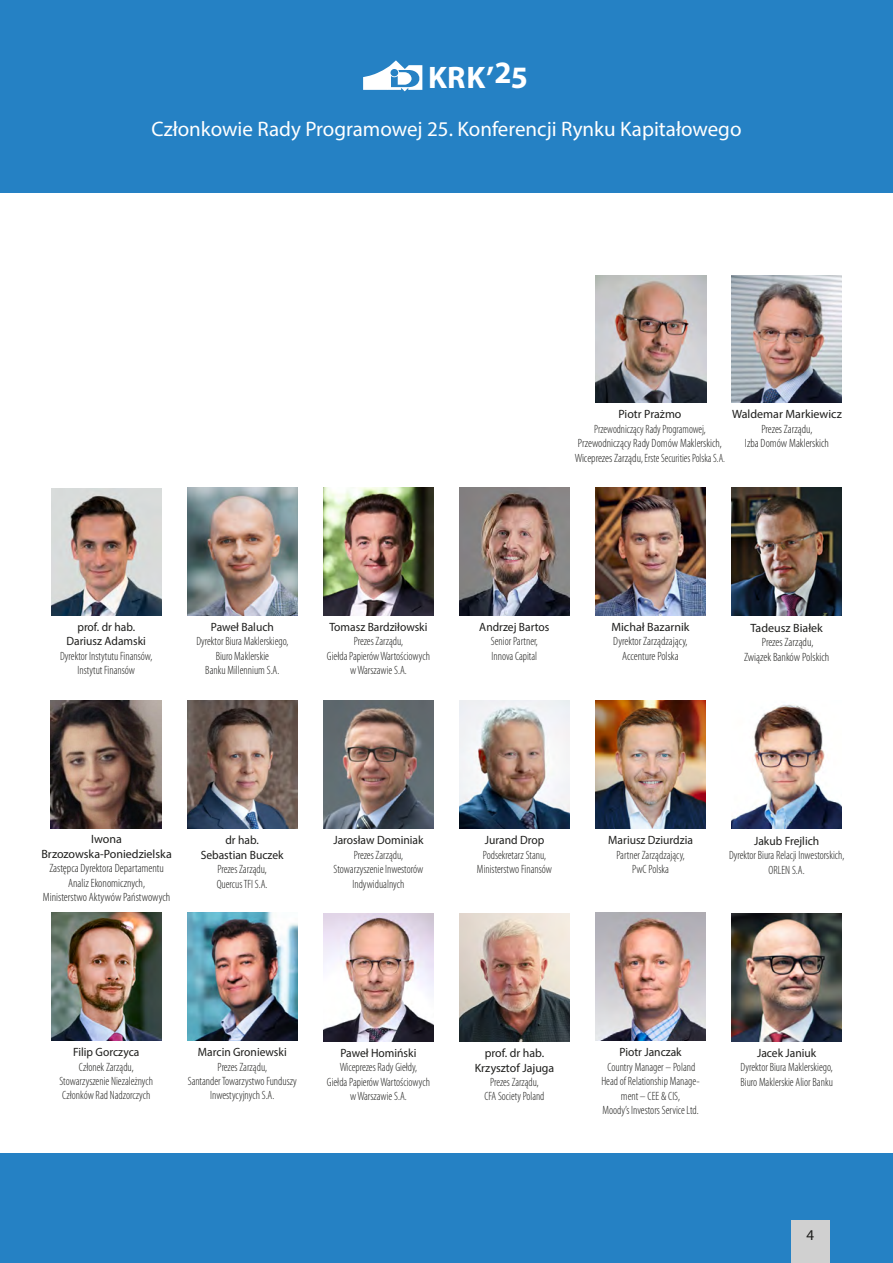
<style>
.page{position:relative;width:893px;height:1263px;background:#fff}
.page>*{position:absolute;margin:0;border:0;box-sizing:border-box;transform-origin:0 0}
.t1{font:700 31.2px "Myriad Pro";color:#fff}
.t2{font:21px "Myriad Pro";color:#fff}
.t3{font:15px "Myriad Pro";color:#1d1d1b}
.t4{font:300 condensed 12px/14.4px "Myriad Pro";color:#1d1d1b;text-align:center;scale:.96 1}
.t5{font:12px/14.4px "Myriad Pro";color:#1d1d1b;text-align:center;scale:.96 1}
.t6{font:300 condensed 12px/14.4px "Myriad Pro";color:#1d1d1b;text-align:center}
.t7{font:12px/14.4px "Myriad Pro";color:#1d1d1b;text-align:center}
.t8{font:300 condensed 12px/14.4px "Myriad Pro";color:#1d1d1b;text-align:center;scale:.92 1}
.t9{font:300 condensed 12px/14.4px "Myriad Pro";color:#1d1d1b;text-align:center;scale:.95 1}
.t10{font:300 condensed 12px/14.4px "Myriad Pro";color:#1d1d1b;text-align:center;scale:.94 1}
</style>
<div class="page">
<div style="left:0;top:1153px;width:893px;height:110px;background:#2581c4"></div>
<div style="left:791px;top:1220px;width:38px;height:43px;background:#d0d0d0"></div>
<img style="left:51px;top:488px;width:111px;height:127px">
<img style="left:187px;top:488px;width:111px;height:127px">
<img style="left:459px;top:488px;width:111px;height:127px">
<img style="left:188px;top:700px;width:110px;height:128px">
<div style="left:0;top:0;width:893px;height:192px;background:#2581c4"></div>
<img style="left:596px;top:275px;width:110px;height:128px">
<img style="left:595px;top:488px;width:111px;height:127px">
<img style="left:51px;top:701px;width:111px;height:127px">
<img style="left:595px;top:913px;width:111px;height:128px">
<img style="left:731px;top:275px;width:111px;height:128px">
<img style="left:323px;top:488px;width:111px;height:127px">
<img style="left:731px;top:488px;width:111px;height:128px">
<img style="left:323px;top:701px;width:111px;height:127px">
<img style="left:459px;top:701px;width:111px;height:127px">
<img style="left:323px;top:913px;width:111px;height:128px">
<img style="left:459px;top:914px;width:111px;height:127px">
<img style="left:731px;top:913px;width:111px;height:128px">
<svg style="left:363px;top:60px;width:60px;height:31px"></svg>
<img style="left:595px;top:701px;width:111px;height:127px">
<img style="left:731px;top:704px;width:111px;height:124px">
<img style="left:51px;top:912px;width:111px;height:128px">
<img style="left:187px;top:912px;width:111px;height:128px">
<h1 class="t1" style="left:428px;top:57px;width:101px">KRK’25</h1>
<h2 class="t2" style="left:151px;top:116px;width:592px">Członkowie Rady Programowej 25. Konferencji Rynku Kapitałowego</h2>
<p class="t7" style="left:732px;top:407px;width:111px">Waldemar Markiewicz</p>
<p class="t6" style="left:745px;top:422px;width:85px">Prezes Zarządu,<br>Izba Domów Maklerskich</p>
<p class="t7" style="left:618px;top:407px;width:64px">Piotr Prażmo</p>
<p class="t8" style="left:575px;top:422px;width:165px">Przewodniczący Rady Programowej,<br>Przewodniczący Rady Domów Maklerskich,<br>Wiceprezes Zarządu, Erste Securities Polska S.A.</p>
<p class="t5" style="left:67px;top:619px;width:84px">prof. dr hab.<br>Dariusz Adamski</p>
<p class="t4" style="left:60px;top:649px;width:98px">Dyrektor Instytutu Finansów,<br>Instytut Finansów</p>
<p class="t5" style="left:211px;top:619px;width:67px">Paweł Baluch</p>
<p class="t4" style="left:196px;top:634px;width:97px">Dyrektor Biura Maklerskiego,<br>Biuro Maklerskie<br>Banku Millennium S.A.</p>
<p class="t5" style="left:329px;top:619px;width:104px">Tomasz Bardziłowski</p>
<p class="t4" style="left:327px;top:634px;width:109px">Prezes Zarządu,<br>Giełda Papierów Wartościowych w Warszawie S.A.</p>
<p class="t5" style="left:479px;top:619px;width:75px">Andrzej Bartos</p>
<p class="t4" style="left:491px;top:634px;width:51px;text-align:left">Senior Partner,<br>Innova Capital</p>
<p class="t7" style="left:611px;top:619px;width:80px">Michał Bazarnik</p>
<p class="t6" style="left:613px;top:634px;width:76px">Dyrektor Zarządzający,<br>Accenture Polska</p>
<p class="t7" style="left:750px;top:620px;width:74px">Tadeusz Białek</p>
<p class="t6" style="left:744px;top:635px;width:87px">Prezes Zarządu,<br>Związek Banków Polskich</p>
<p class="t7" style="left:42px;top:832px;width:132px">Iwona<br>Brzozowska-Poniedzielska</p>
<p class="t6" style="left:43px;top:861px;width:129px">Zastępca Dyrektora Departamentu<br>Analiz Ekonomicznych,<br>Ministerstwo Aktywów Państwowych</p>
<p class="t5" style="left:201px;top:833px;width:88px">dr hab.<br>Sebastian Buczek</p>
<p class="t4" style="left:217px;top:862px;width:55px;text-align:left">Prezes Zarządu,<br>Quercus TFI S.A.</p>
<p class="t5" style="left:333px;top:833px;width:95px">Jarosław Dominiak</p>
<p class="t4" style="left:334px;top:848px;width:95px">Prezes Zarządu,<br>Stowarzyszenie Inwestorów<br>Indywidualnych</p>
<p class="t5" style="left:485px;top:833px;width:63px">Jurand Drop</p>
<p class="t4" style="left:477px;top:848px;width:80px">Podsekretarz Stanu,<br>Ministerstwo Finansów</p>
<p class="t5" style="left:608px;top:833px;width:90px">Mariusz Dziurdzia</p>
<p class="t4" style="left:616px;top:848px;width:73px">Partner Zarządzający,<br>PwC Polska</p>
<p class="t5" style="left:754px;top:833px;width:69px">Jakub Frejlich</p>
<p class="t9" style="left:729px;top:848px;width:123px">Dyrektor Biura Relacji Inwestorskich,<br>ORLEN S.A.</p>
<p class="t5" style="left:73px;top:1045px;width:71px">Filip Gorczyca</p>
<p class="t4" style="left:59px;top:1060px;width:99px">Członek Zarządu,<br>Stowarzyszenie Niezależnych<br>Członków Rad Nadzorczych</p>
<p class="t5" style="left:198px;top:1045px;width:94px">Marcin Groniewski</p>
<p class="t4" style="left:188px;top:1060px;width:115px">Prezes Zarządu,<br>Santander Towarzystwo Funduszy<br>Inwestycyjnych S.A.</p>
<p class="t5" style="left:340px;top:1045px;width:81px">Paweł Homiński</p>
<p class="t4" style="left:327px;top:1060px;width:109px">Wiceprezes Rady Giełdy,<br>Giełda Papierów Wartościowych w Warszawie S.A.</p>
<p class="t7" style="left:475px;top:1046px;width:81px">prof. dr hab.<br>Krzysztof Jajuga</p>
<p class="t10" style="left:485px;top:1075px;width:65px">Prezes Zarządu,<br>CFA Society Poland</p>
<p class="t5" style="left:619px;top:1045px;width:66px">Piotr Janczak</p>
<p class="t4" style="left:601px;top:1060px;width:104px">Country Manager – Poland<br>Head of Relationship Manage&shy;ment – CEE &amp; CIS,<br>Moody’s Investors Service Ltd.</p>
<p class="t5" style="left:757px;top:1045px;width:63px">Jacek Janiuk</p>
<p class="t4" style="left:740px;top:1060px;width:98px;text-align:left">Dyrektor Biura Maklerskiego,<br>Biuro Maklerskie Alior Banku</p>
<p class="t3" style="left:806px;top:1226px;width:9px">4</p>
</div>
